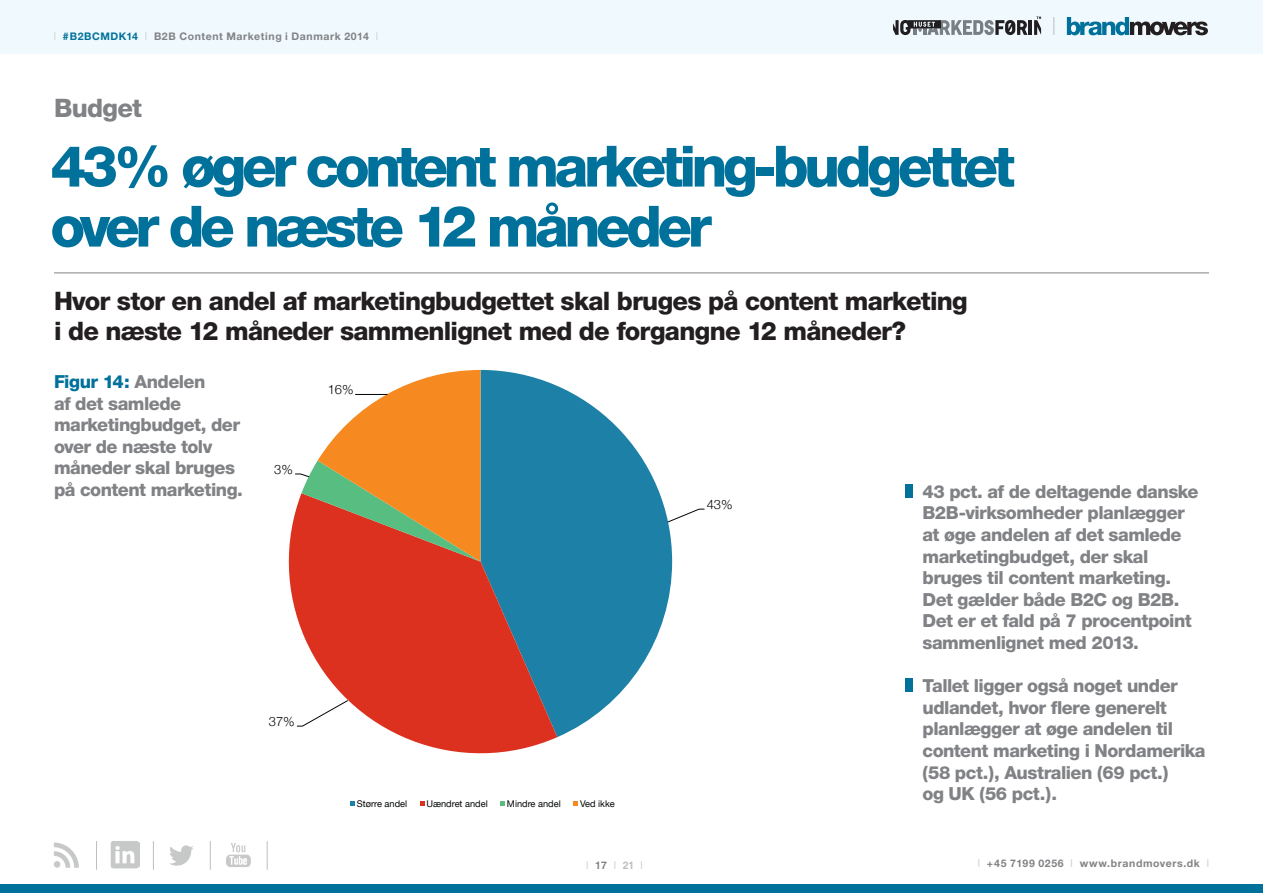
<style>
.page{position:relative;width:1263px;height:893px;background:#fff}
.page>*{position:absolute;margin:0;border:0;box-sizing:border-box;transform-origin:0 0}
.t1{font:800 57px/60px "Helvetica Neue";letter-spacing:-.08em;color:#00719b}
.t2{font:800 25.5px/30.6px "Helvetica Neue";letter-spacing:-.03em;color:#231f20}
.t3{font:800 25.5px "Helvetica Neue";letter-spacing:-.025em;color:#808285}
.t4{font:800 18px/21.6px "Helvetica Neue";letter-spacing:-.03em;color:#808285}
.t5{font:300 12.9px "Helvetica Neue";color:#030505}
.t6{font:700 10.5px "Helvetica Neue";letter-spacing:.055em;color:#808285}
.t7{font:300 10.5px "Helvetica";color:#bcbdc0}
.t8{font:9.3px "Helvetica Neue";color:#030505}
.s1{font-weight:300;color:#bcbdc0}
.s2{color:#00719b}
.s3{font-weight:700;color:#808285}
.s4{font-weight:700}
.s5{font-family:"Helvetica";font-weight:300;color:#bcbdc0}
</style>
<div class="page">
<div style="left:0;top:0;width:1263px;height:54px;background:#f0f9fd"></div>
<img style="left:54px;top:842px;width:25px;height:26px">
<img style="left:169px;top:845px;width:24px;height:21px">
<img style="left:226px;top:843px;width:25px;height:24px">
<img style="left:111px;top:841px;width:28px;height:28px">
<div style="left:0;top:884px;width:1263px;height:9px;background:#00719b"></div>
<svg style="left:96px;top:841px;width:1px;height:29px"></svg>
<svg style="left:153px;top:841px;width:1px;height:29px"></svg>
<svg style="left:210px;top:841px;width:1px;height:29px"></svg>
<svg style="left:267px;top:841px;width:1px;height:29px"></svg>
<hr style="left:54px;top:273px;width:1155px;height:1px;background:#808285">
<svg style="left:1067px;top:17px;width:141px;height:18px"></svg>
<svg style="left:1053px;top:17px;width:1px;height:18px"></svg>
<hr style="left:1029px;top:20px;width:3px;height:15px;background:#231f20">
<svg style="left:1034px;top:17px;width:7px;height:18px"></svg>
<svg style="left:893px;top:20px;width:134px;height:15px"></svg>
<div style="left:905px;top:484px;width:8px;height:14px;background:#00719b"></div>
<div style="left:905px;top:679px;width:8px;height:13px;background:#00719b"></div>
<svg style="left:288px;top:369px;width:417px;height:437px"></svg>
<p class="t6" style="left:54px;top:29px;width:326px"><span class="s1">|</span> <span class="s2">#B2BCMDK14</span> <span class="s1">|</span> B2B Content Marketing i Danmark 2014 <span class="s1">|</span></p>
<h2 class="t3" style="left:54px;top:93px;width:89px">Budget</h2>
<h1 class="t1" style="left:50px;top:136px;width:966px">43% øger content marketing-budgettet over de næste 12 måneder</h1>
<h2 class="t2" style="left:54px;top:285px;width:915px">Hvor stor en andel af marketingbudgettet skal bruges på content marketing i de næste 12 måneder sammenlignet med de forgangne 12 måneder?</h2>
<p class="t4" style="left:54px;top:371px;width:190px"><span class="s2">Figur 14:</span> Andelen<br>af det samlede marketingbudget, der over de næste tolv måneder skal bruges på content marketing.</p>
<p class="t5" style="left:328px;top:379px;width:27px">16%</p>
<p class="t5" style="left:274px;top:459px;width:20px">3%</p>
<p class="t4" style="left:922px;top:481px;width:278px">43 pct. af de deltagende danske<br>B2B-virksomheder planlægger at øge andelen af det samlede marketingbudget, der skal bruges til content marketing.<br>Det gælder både B2C og B2B.<br>Det er et fald på 7 procentpoint sammenlignet med 2013.</p>
<p class="t4" style="left:922px;top:675px;width:285px">Tallet ligger også noget under udlandet, hvor flere generelt planlægger at øge andelen til content marketing i Nordamerika (58 pct.), Australien (69 pct.)<br>og UK (56 pct.).</p>
<p class="t5" style="left:707px;top:493px;width:27px">43%</p>
<p class="t5" style="left:269px;top:711px;width:27px">37%</p>
<p class="t8" style="left:357px;top:797px;width:52px">Større andel</p>
<p class="t8" style="left:426px;top:797px;width:63px">Uændret andel</p>
<p class="t8" style="left:507px;top:797px;width:55px">Mindre andel</p>
<p class="t8" style="left:580px;top:797px;width:36px">Ved ikke</p>
<p class="t7" style="left:586px;top:858px;width:58px">| <span class="s3">17</span> | <span class="s4">21</span> |</p>
<p class="t6" style="left:978px;top:857px;width:233px"><span class="s5">|</span> +45 7199 0256 <span class="s5">|</span> www.brandmovers.dk <span class="s5">|</span></p>
</div>
